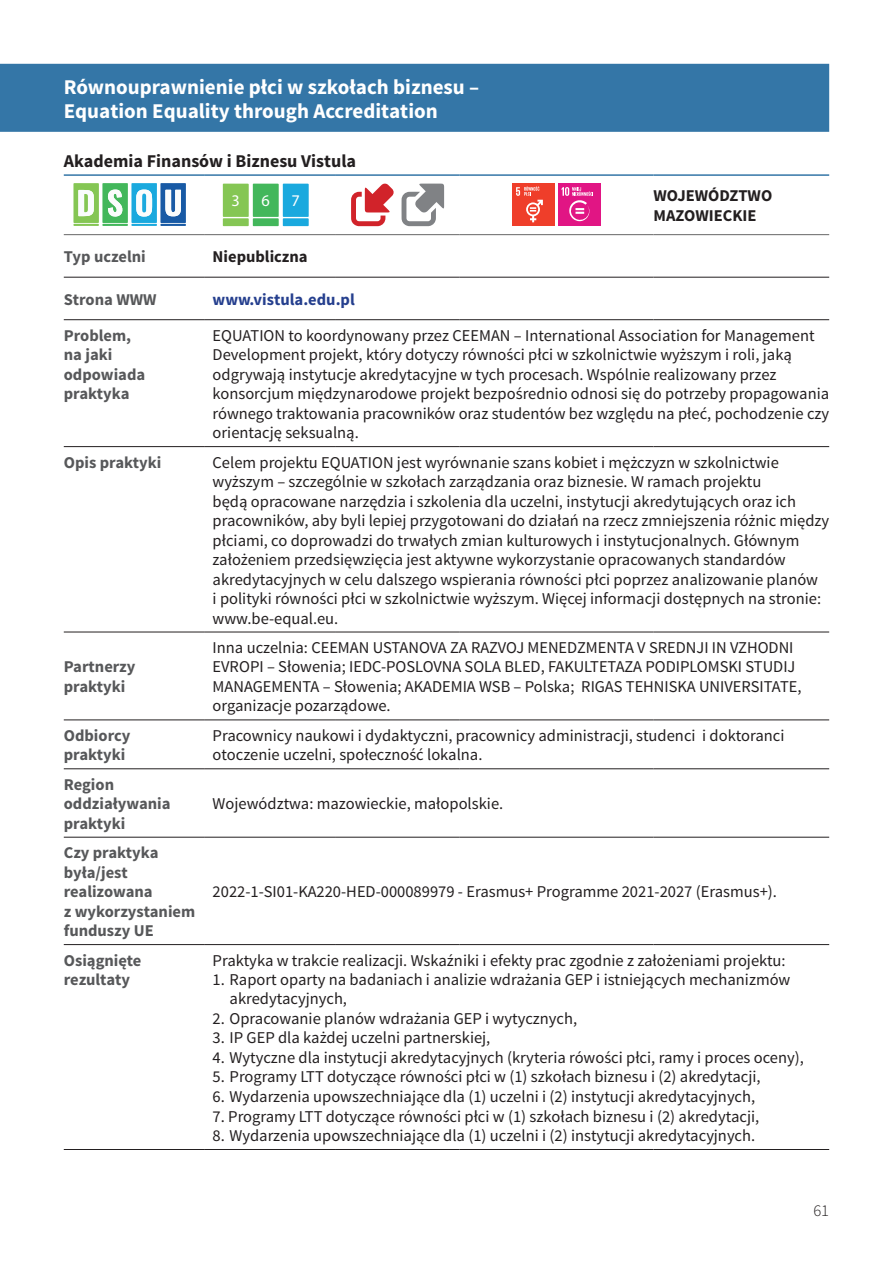
<style>
.page{position:relative;width:893px;height:1263px;background:#fff}
.page>*{position:absolute;margin:0;border:0;box-sizing:border-box;transform-origin:0 0}
.t1{font:700 21px/24px "Source Sans Pro";color:#fff}
.t2{font:700 18px "Source Sans Pro";color:#231f20}
.t3{font:16.5px/19.5px "Source Sans Pro";color:#231f20}
.t4{font:700 16.5px/19.5px "Source Sans Pro";color:#57585a}
.t5{font:700 16.5px/19.5px "Source Sans Pro";color:#231f20}
.t6{font:700 16.5px "Source Sans Pro";color:#253f8e}
.t7{font:300 16.5px "Source Sans Pro";color:#231f20}
.t8{font:16.35px "Myriad Pro";color:#fff}
</style>
<div class="page">
<div style="left:0;top:64px;width:829px;height:68px;background:#3476a7"></div>
<hr style="left:64px;top:277px;width:140px;height:1px;background:#231f20">
<hr style="left:204px;top:277px;width:132px;height:1px;background:#231f20">
<hr style="left:336px;top:277px;width:123px;height:1px;background:#231f20">
<hr style="left:459px;top:277px;width:195px;height:1px;background:#231f20">
<hr style="left:654px;top:277px;width:175px;height:1px;background:#231f20">
<hr style="left:64px;top:319px;width:140px;height:1px;background:#231f20">
<hr style="left:204px;top:319px;width:132px;height:1px;background:#231f20">
<hr style="left:336px;top:319px;width:123px;height:1px;background:#231f20">
<hr style="left:459px;top:319px;width:195px;height:1px;background:#231f20">
<hr style="left:654px;top:319px;width:175px;height:1px;background:#231f20">
<hr style="left:64px;top:446px;width:140px;height:1px;background:#231f20">
<hr style="left:204px;top:446px;width:132px;height:1px;background:#231f20">
<hr style="left:336px;top:446px;width:123px;height:1px;background:#231f20">
<hr style="left:459px;top:446px;width:195px;height:1px;background:#231f20">
<hr style="left:654px;top:446px;width:175px;height:1px;background:#231f20">
<hr style="left:64px;top:632px;width:140px;height:1px;background:#231f20">
<hr style="left:204px;top:632px;width:132px;height:1px;background:#231f20">
<hr style="left:336px;top:632px;width:123px;height:1px;background:#231f20">
<hr style="left:459px;top:632px;width:195px;height:1px;background:#231f20">
<hr style="left:654px;top:632px;width:175px;height:1px;background:#231f20">
<hr style="left:64px;top:720px;width:140px;height:1px;background:#231f20">
<hr style="left:204px;top:720px;width:132px;height:1px;background:#231f20">
<hr style="left:336px;top:720px;width:123px;height:1px;background:#231f20">
<hr style="left:459px;top:720px;width:195px;height:1px;background:#231f20">
<hr style="left:654px;top:720px;width:175px;height:1px;background:#231f20">
<hr style="left:64px;top:768px;width:140px;height:1px;background:#231f20">
<hr style="left:204px;top:768px;width:132px;height:1px;background:#231f20">
<hr style="left:336px;top:768px;width:123px;height:1px;background:#231f20">
<hr style="left:459px;top:768px;width:195px;height:1px;background:#231f20">
<hr style="left:654px;top:768px;width:175px;height:1px;background:#231f20">
<hr style="left:64px;top:837px;width:140px;height:1px;background:#231f20">
<hr style="left:204px;top:837px;width:132px;height:1px;background:#231f20">
<hr style="left:336px;top:837px;width:123px;height:1px;background:#231f20">
<hr style="left:459px;top:837px;width:195px;height:1px;background:#231f20">
<hr style="left:654px;top:837px;width:175px;height:1px;background:#231f20">
<hr style="left:64px;top:944px;width:140px;height:1px;background:#231f20">
<hr style="left:204px;top:944px;width:132px;height:1px;background:#231f20">
<hr style="left:336px;top:944px;width:123px;height:1px;background:#231f20">
<hr style="left:459px;top:944px;width:195px;height:1px;background:#231f20">
<hr style="left:654px;top:944px;width:175px;height:1px;background:#231f20">
<hr style="left:64px;top:1149px;width:140px;height:1px;background:#231f20">
<hr style="left:204px;top:1149px;width:132px;height:1px;background:#231f20">
<hr style="left:336px;top:1149px;width:123px;height:1px;background:#231f20">
<hr style="left:459px;top:1149px;width:195px;height:1px;background:#231f20">
<hr style="left:654px;top:1149px;width:175px;height:1px;background:#231f20">
<hr style="left:64px;top:234px;width:140px;height:1px;background:#666">
<hr style="left:204px;top:234px;width:132px;height:1px;background:#666">
<hr style="left:336px;top:234px;width:123px;height:1px;background:#666">
<hr style="left:459px;top:234px;width:195px;height:1px;background:#666">
<hr style="left:654px;top:234px;width:175px;height:1px;background:#666">
<hr style="left:64px;top:174px;width:140px;height:2px;background:#3476a7">
<hr style="left:204px;top:174px;width:132px;height:2px;background:#3476a7">
<hr style="left:336px;top:174px;width:123px;height:2px;background:#3476a7">
<hr style="left:459px;top:174px;width:195px;height:2px;background:#3476a7">
<hr style="left:654px;top:174px;width:175px;height:2px;background:#3476a7">
<svg style="left:73px;top:183px;width:113px;height:43px"></svg>
<svg style="left:223px;top:184px;width:86px;height:42px;background:#62c094"></svg>
<svg style="left:351px;top:183px;width:43px;height:43px"></svg>
<svg style="left:401px;top:184px;width:43px;height:42px"></svg>
<div style="left:512px;top:184px;width:42px;height:42px;background:#ef3e2a"></div>
<svg style="left:516px;top:186px;width:27px;height:36px"></svg>
<div style="left:558px;top:184px;width:43px;height:42px;background:#e11584"></div>
<svg style="left:561px;top:187px;width:32px;height:34px"></svg>
<h1 class="t1" style="left:64px;top:75px;width:417px">Równouprawnienie płci w szkołach biznesu –<br>Equation Equality through Accreditation</h1>
<h2 class="t2" style="left:64px;top:149px;width:294px">Akademia Finansów i Biznesu Vistula</h2>
<p class="t8" style="left:232px;top:191px;width:10px">3</p>
<p class="t8" style="left:262px;top:191px;width:10px">6</p>
<p class="t8" style="left:292px;top:191px;width:10px">7</p>
<p class="t5" style="left:654px;top:187px;width:120px">WOJEWÓDZTWO<br>MAZOWIECKIE</p>
<p class="t4" style="left:64px;top:247px;width:84px">Typ uczelni</p>
<p class="t5" style="left:213px;top:247px;width:97px">Niepubliczna</p>
<p class="t4" style="left:64px;top:290px;width:94px">Strona WWW</p>
<p class="t6" style="left:213px;top:289px;width:144px">www.vistula.edu.pl</p>
<p class="t4" style="left:64px;top:326px;width:83px">Problem, na jaki odpowiada praktyka</p>
<p class="t3" style="left:213px;top:326px;width:618px">EQUATION to koordynowany przez CEEMAN – International Association for Management Development projekt, który dotyczy równości płci w szkolnictwie wyższym i roli, jaką odgrywają instytucje akredytacyjne w tych procesach. Wspólnie realizowany przez konsorcjum międzynarodowe projekt bezpośrednio odnosi się do potrzeby propagowania równego traktowania pracowników oraz studentów bez względu na płeć, pochodzenie czy orientację seksualną.</p>
<p class="t4" style="left:64px;top:453px;width:99px">Opis praktyki</p>
<p class="t3" style="left:213px;top:453px;width:618px">Celem projektu EQUATION jest wyrównanie szans kobiet i mężczyzn w szkolnictwie wyższym – szczególnie w szkołach zarządzania oraz biznesie. W ramach projektu<br>będą opracowane narzędzia i szkolenia dla uczelni, instytucji akredytujących oraz ich pracowników, aby byli lepiej przygotowani do działań na rzecz zmniejszenia różnic między płciami, co doprowadzi do trwałych zmian kulturowych i instytucjonalnych. Głównym założeniem przedsięwzięcia jest aktywne wykorzystanie opracowanych standardów akredytacyjnych w celu dalszego wspierania równości płci poprzez analizowanie planów<br>i polityki równości płci w szkolnictwie wyższym. Więcej informacji dostępnych na stronie: www.be-equal.eu.</p>
<p class="t4" style="left:64px;top:658px;width:73px">Partnerzy praktyki</p>
<p class="t3" style="left:213px;top:638px;width:590px">Inna uczelnia: CEEMAN USTANOVA ZA RAZVOJ MENEDZMENTA V SREDNJI IN VZHODNI EVROPI – Słowenia; IEDC-POSLOVNA SOLA BLED, FAKULTETAZA PODIPLOMSKI STUDIJ MANAGEMENTA – Słowenia; AKADEMIA WSB – Polska; RIGAS TEHNISKA UNIVERSITATE, organizacje pozarządowe.</p>
<p class="t4" style="left:64px;top:726px;width:68px">Odbiorcy praktyki</p>
<p class="t3" style="left:213px;top:726px;width:573px">Pracownicy naukowi i dydaktyczni, pracownicy administracji, studenci i doktoranci otoczenie uczelni, społeczność lokalna.</p>
<p class="t4" style="left:64px;top:775px;width:108px">Region oddziaływania praktyki</p>
<p class="t3" style="left:213px;top:794px;width:292px">Województwa: mazowieckie, małopolskie.</p>
<p class="t4" style="left:64px;top:843px;width:133px">Czy praktyka była/jest realizowana<br>z wykorzystaniem funduszy UE</p>
<p class="t3" style="left:213px;top:882px;width:566px">2022-1-SI01-KA220-HED-000089979 - Erasmus+ Programme 2021-2027 (Erasmus+).</p>
<p class="t4" style="left:64px;top:951px;width:79px">Osiągnięte rezultaty</p>
<p class="t3" style="left:213px;top:950px;width:575px">Praktyka w trakcie realizacji. Wskaźniki i efekty prac zgodnie z założeniami projektu:</p>
<p class="t3" style="left:230px;top:970px;width:562px;text-indent:-17px">1. Raport oparty na badaniach i analizie wdrażania GEP i istniejących mechanizmów akredytacyjnych,</p>
<p class="t3" style="left:213px;top:1009px;width:366px">2. Opracowanie planów wdrażania GEP i wytycznych,</p>
<p class="t3" style="left:213px;top:1028px;width:279px">3. IP GEP dla każdej uczelni partnerskiej,</p>
<p class="t3" style="left:213px;top:1048px;width:593px">4. Wytyczne dla instytucji akredytacyjnych (kryteria rówości płci, ramy i proces oceny),</p>
<p class="t3" style="left:213px;top:1067px;width:549px">5. Programy LTT dotyczące równości płci w (1) szkołach biznesu i (2) akredytacji,</p>
<p class="t3" style="left:213px;top:1087px;width:544px">6. Wydarzenia upowszechniające dla (1) uczelni i (2) instytucji akredytacyjnych,</p>
<p class="t3" style="left:213px;top:1106px;width:548px">7. Programy LTT dotyczące równości płci w (1) szkołach biznesu i (2) akredytacji,</p>
<p class="t3" style="left:213px;top:1126px;width:544px">8. Wydarzenia upowszechniające dla (1) uczelni i (2) instytucji akredytacyjnych.</p>
<p class="t7" style="left:813px;top:1200px;width:17px">61</p>
</div>
